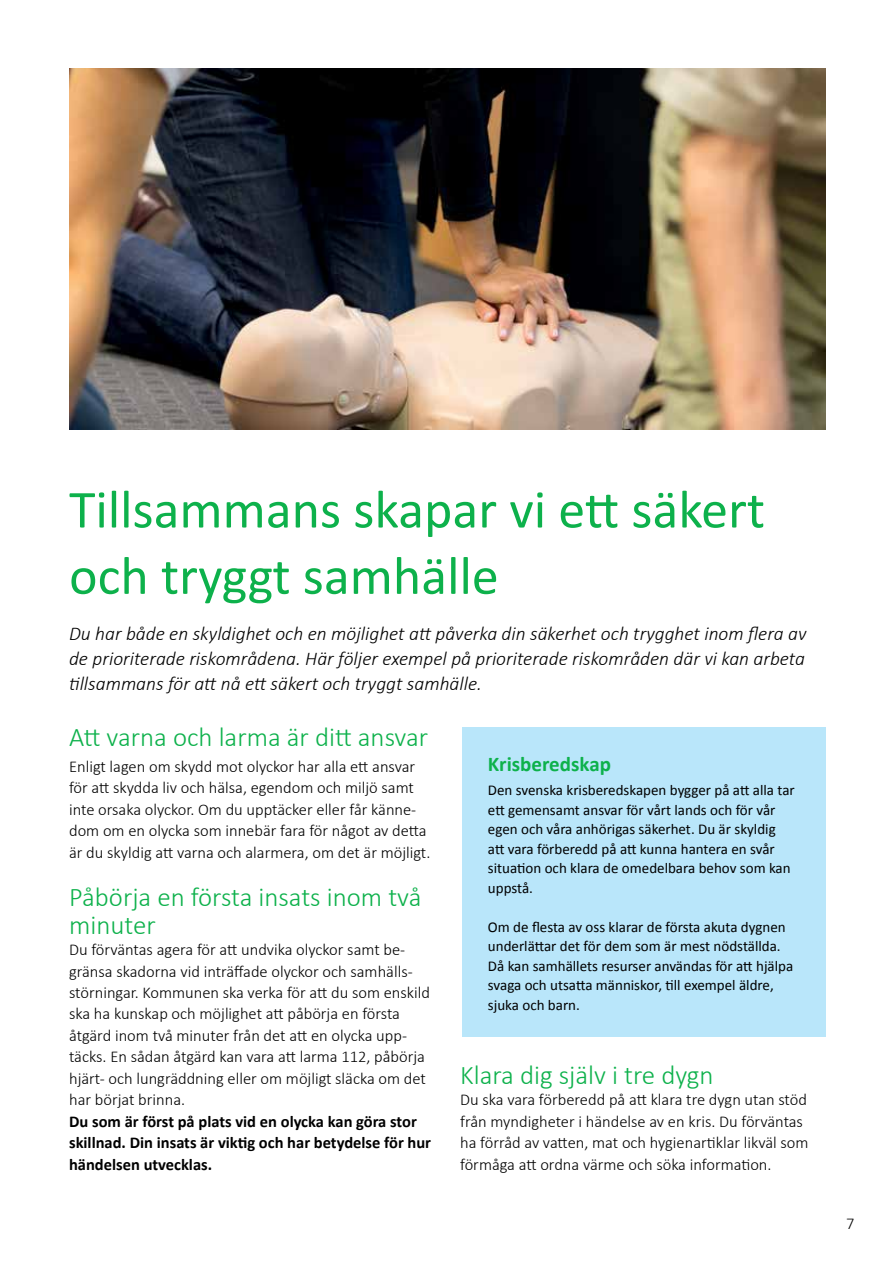
<style>
.page{position:relative;width:893px;height:1263px;background:#fff}
.page>*{position:absolute;margin:0;border:0;box-sizing:border-box;transform-origin:0 0}
.t1{font:54px/66.3px "Calibri";color:#0db14b}
.t2{font:300 27px/27.3px "Calibri";color:#0db14b}
.t3{font:700 21px "Calibri";color:#0db14b}
.t4{font:italic 300 19.5px/25.3px "Calibri";color:#000;text-align:justify}
.t5{font:300 16.5px/21.5px "Calibri";color:#000}
.t6{font:700 16.5px/21.5px "Calibri";color:#000}
.t7{font:15px/19.5px "Calibri";color:#000}
</style>
<div class="page">
<div style="left:463px;top:727px;width:363px;height:310px;background:#b9e6fa"></div>
<img style="left:69px;top:68px;width:757px;height:361px">
<h1 class="t1" style="left:69px;top:476px;width:697px">Tillsammans skapar vi ett säkert och tryggt samhälle</h1>
<p class="t4" style="left:69px;top:620px;width:739px">Du har både en skyldighet och en möjlighet att påverka din säkerhet och trygghet inom flera av de prioriterade riskområdena. Här följer exempel på prioriterade riskområden där vi kan arbeta tillsammans för att nå ett säkert och tryggt samhälle.</p>
<h2 class="t2" style="left:69px;top:723px;width:360px">Att varna och larma är ditt ansvar</h2>
<p class="t5" style="left:69px;top:755px;width:363px">Enligt lagen om skydd mot olyckor har alla ett ansvar för att skydda liv och hälsa, egendom och miljö samt inte orsaka olyckor. Om du upptäcker eller får känne&shy;dom om en olycka som innebär fara för något av detta är du skyldig att varna och alarmera, om det är möjligt.</p>
<h2 class="t2" style="left:69px;top:883px;width:354px">Påbörja en första insats inom två minuter</h2>
<p class="t5" style="left:69px;top:939px;width:362px">Du förväntas agera för att undvika olyckor samt be&shy;gränsa skadorna vid inträffade olyckor och samhälls&shy;störningar. Kommunen ska verka för att du som enskild ska ha kunskap och möjlighet att påbörja en första åtgärd inom två minuter från det att en olycka upp&shy;täcks. En sådan åtgärd kan vara att larma 112, påbörja hjärt- och lungräddning eller om möjligt släcka om det har börjat brinna.</p>
<p class="t6" style="left:69px;top:1110px;width:364px">Du som är först på plats vid en olycka kan göra stor skillnad. Din insats är viktig och har betydelse för hur händelsen utvecklas.</p>
<p class="t3" style="left:488px;top:751px;width:125px">Krisberedskap</p>
<p class="t7" style="left:488px;top:780px;width:308px">Den svenska krisberedskapen bygger på att alla tar ett gemensamt ansvar för vårt lands och för vår egen och våra anhörigas säkerhet. Du är skyldig att vara förberedd på att kunna hantera en svår situation och klara de omedelbara behov som kan uppstå.</p>
<p class="t7" style="left:488px;top:917px;width:307px">Om de flesta av oss klarar de första akuta dygnen underlättar det för dem som är mest nödställda.<br>Då kan samhällets resurser användas för att hjälpa svaga och utsatta människor, till exempel äldre, sjuka och barn.</p>
<h2 class="t2" style="left:460px;top:1061px;width:255px">Klara dig själv i tre dygn</h2>
<p class="t5" style="left:460px;top:1089px;width:350px">Du ska vara förberedd på att klara tre dygn utan stöd från myndigheter i händelse av en kris. Du förväntas ha förråd av vatten, mat och hygienartiklar likväl som förmåga att ordna värme och söka information.</p>
<p class="t5" style="left:846px;top:1212px;width:10px">7</p>
</div>
